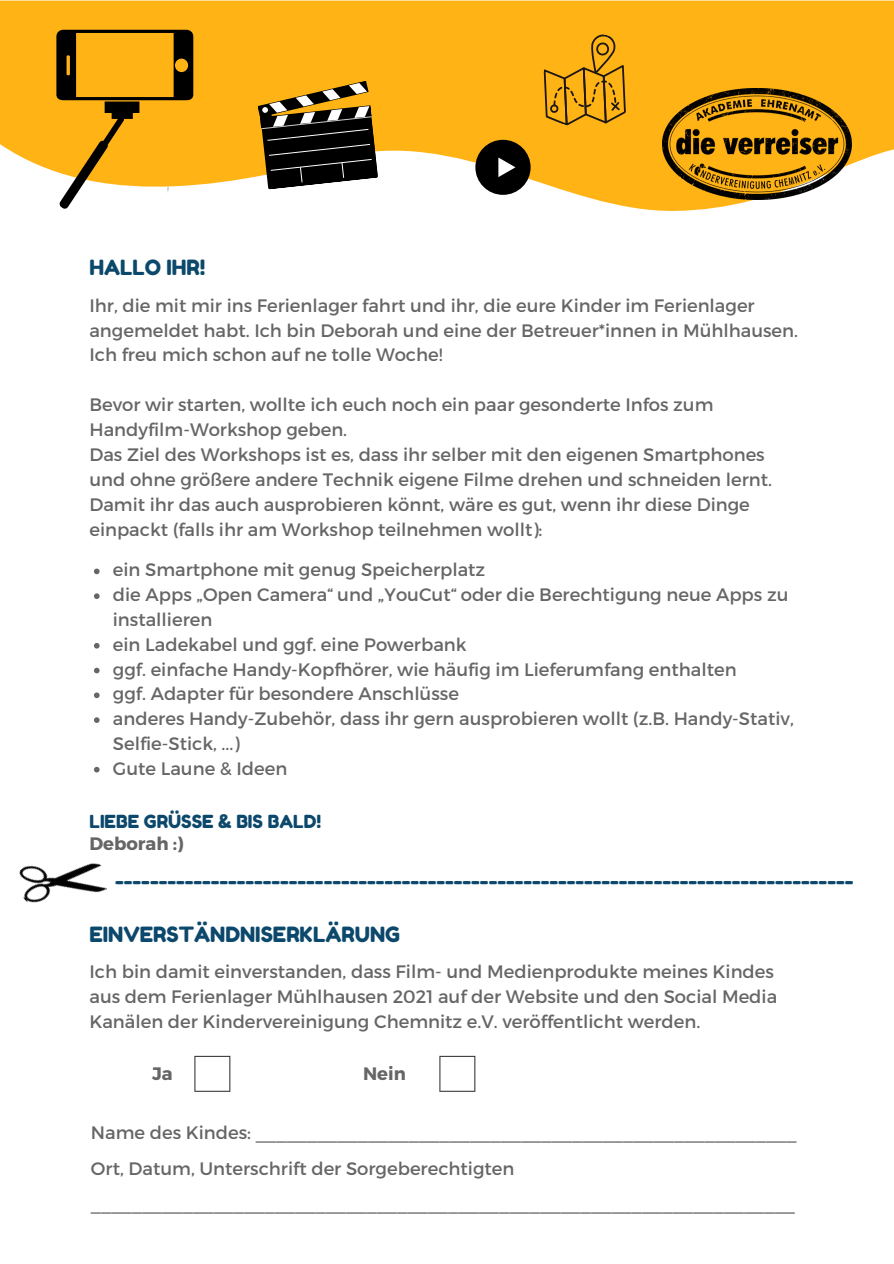
<style>
.page{position:relative;width:894px;height:1264px;background:#fff}
.page>*{position:absolute;margin:0;border:0;box-sizing:border-box;transform-origin:0 0}
.t1{font:21px "Fredoka One";color:#0b486b}
.t2{font:20.1px "Fredoka One";color:#0b486b}
.t3{font:18px/24.9px "Montserrat";color:#666}
.t4{font:18px "Fredoka One";color:#0b486b}
.t5{font:700 18px "Montserrat";color:#666}
</style>
<div class="page">
<svg style="left:0;top:1px;width:893px;height:210px;fill:#ffb315"></svg>
<svg style="left:530px;top:30px;width:110px;height:102px;background:#e6a215"></svg>
<svg style="left:56px;top:30px;width:137px;height:179px;background:#cf9b2f"></svg>
<svg style="left:257px;top:81px;width:121px;height:109px;background:#64532f"></svg>
<div style="left:475px;top:140px;width:55px;height:55px;background:#000;border-radius:50%"></div>
<svg style="left:498px;top:157px;width:17px;height:20px"></svg>
<img style="left:19px;top:863px;width:88px;height:40px">
<svg style="left:194px;top:1055px;width:36px;height:36px"></svg>
<svg style="left:439px;top:1055px;width:36px;height:36px"></svg>
<svg style="left:94px;top:568px;width:5px;height:6px"></svg>
<svg style="left:94px;top:593px;width:5px;height:6px"></svg>
<svg style="left:94px;top:643px;width:5px;height:5px"></svg>
<svg style="left:94px;top:667px;width:5px;height:6px"></svg>
<svg style="left:94px;top:692px;width:5px;height:6px"></svg>
<svg style="left:94px;top:717px;width:5px;height:6px"></svg>
<svg style="left:94px;top:766px;width:5px;height:6px"></svg>
<img style="left:662px;top:89px;width:188px;height:110px">
<p class="t1" style="left:89px;top:254px;width:117px">HALLO IHR!</p>
<p class="t3" style="left:89px;top:292px;width:710px">Ihr, die mit mir ins Ferienlager fahrt und ihr, die eure Kinder im Ferienlager angemeldet habt. Ich bin Deborah und eine der Betreuer*innen in Mühlhausen.<br>Ich freu mich schon auf ne tolle Woche!</p>
<p class="t3" style="left:89px;top:391px;width:625px">Bevor wir starten, wollte ich euch noch ein paar gesonderte Infos zum<br>Handyfilm-Workshop geben.</p>
<p class="t3" style="left:89px;top:441px;width:684px">Das Ziel des Workshops ist es, dass ihr selber mit den eigenen Smartphones und ohne größere andere Technik eigene Filme drehen und schneiden lernt.<br>Damit ihr das auch ausprobieren könnt, wäre es gut, wenn ihr diese Dinge einpackt (falls ihr am Workshop teilnehmen wollt):</p>
<p class="t3" style="left:113px;top:556px;width:374px">ein Smartphone mit genug Speicherplatz</p>
<p class="t3" style="left:113px;top:581px;width:677px">die Apps „Open Camera“ und „YouCut“ oder die Berechtigung neue Apps zu installieren</p>
<p class="t3" style="left:113px;top:631px;width:355px">ein Ladekabel und ggf. eine Powerbank</p>
<p class="t3" style="left:113px;top:656px;width:625px">ggf. einfache Handy-Kopfhörer, wie häufig im Lieferumfang enthalten</p>
<p class="t3" style="left:113px;top:680px;width:347px">ggf. Adapter für besondere Anschlüsse</p>
<p class="t3" style="left:113px;top:705px;width:682px">anderes Handy-Zubehör, dass ihr gern ausprobieren wollt (z.B. Handy-Stativ,<br>Selfie-Stick, ...)</p>
<p class="t3" style="left:113px;top:755px;width:176px">Gute Laune &amp; Ideen</p>
<p class="t4" style="left:89px;top:810px;width:233px">LIEBE GRÜSSE &amp; BIS BALD!</p>
<p class="t5" style="left:89px;top:831px;width:96px">Deborah :)</p>
<p class="t2" style="left:115px;top:867px;width:739px">-------------------------------------------------------------------------------------</p>
<p class="t1" style="left:89px;top:921px;width:312px">EINVERSTÄNDNISERKLÄRUNG</p>
<p class="t3" style="left:89px;top:958px;width:689px">Ich bin damit einverstanden, dass Film- und Medienprodukte meines Kindes aus dem Ferienlager Mühlhausen 2021 auf der Website und den Social Media<br>Kanälen der Kindervereinigung Chemnitz e.V. veröffentlicht werden.</p>
<p class="t5" style="left:152px;top:1062px;width:22px">Ja</p>
<p class="t5" style="left:363px;top:1062px;width:44px">Nein</p>
<p class="t3" style="left:91px;top:1118px;width:707px">Name des Kindes: _____________________________________________________</p>
<p class="t3" style="left:91px;top:1155px;width:425px">Ort, Datum, Unterschrift der Sorgeberechtigten</p>
<p class="t3" style="left:91px;top:1190px;width:705px">_____________________________________________________________________</p>
</div>
